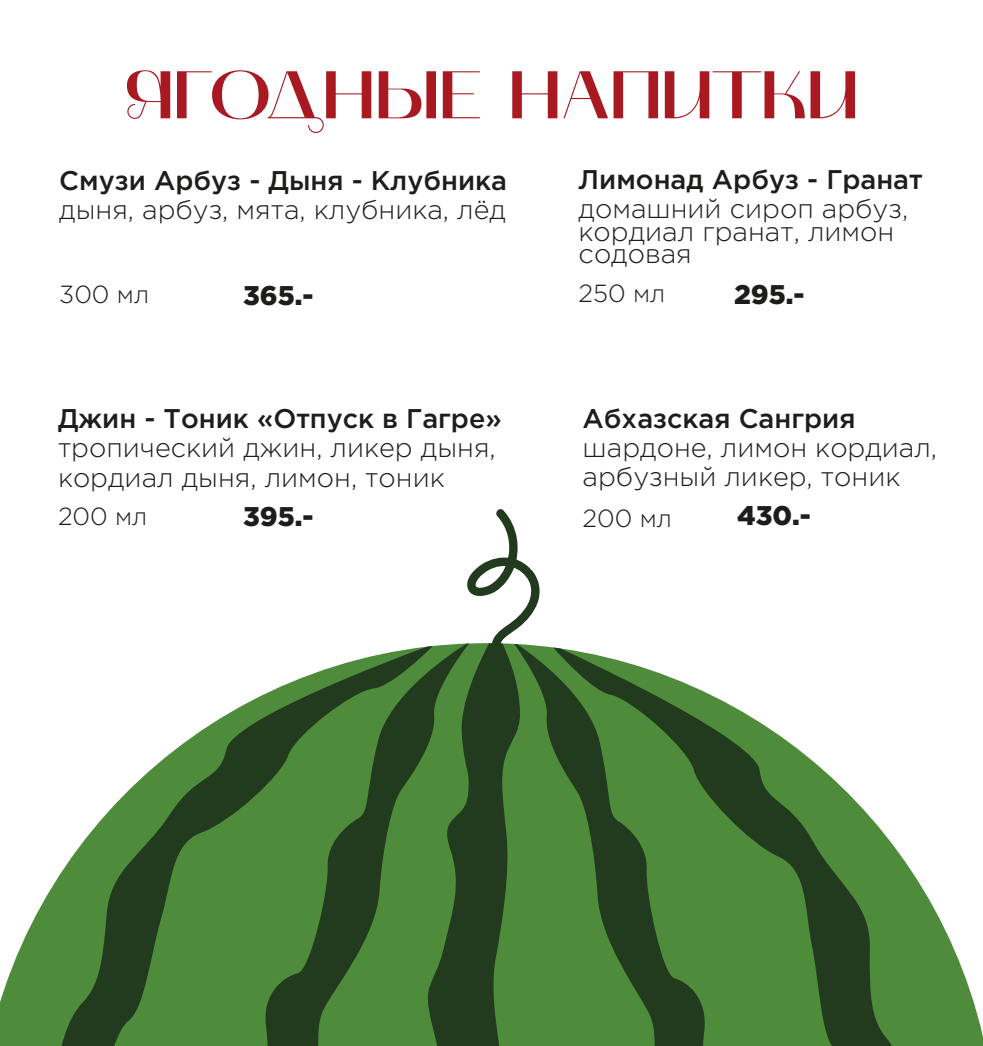
<style>
.page{position:relative;width:983px;height:1046px;background:#fff}
.page>*{position:absolute;margin:0;border:0;box-sizing:border-box;transform-origin:0 0}
.t1{font:700 67.5px "Mak";color:#a81922}
.t2{font:300 27px/22.5px "Gotham Pro";color:#1d1d1b}
.t3{font:500 27px "Gotham Pro";color:#1d1d1b}
.t4{font:900 27px "Gotham Pro";color:#1d1d1b}
.t5{font:300 24.75px "Gotham Pro";color:#1d1d1b}
</style>
<div class="page">
<svg style="left:0;top:869px;width:982px;height:177px;fill:#4e8c3c"></svg>
<svg style="left:34px;top:730px;width:168px;height:316px;fill:#4e8c3c"></svg>
<svg style="left:762px;top:724px;width:148px;height:322px;fill:#4e8c3c"></svg>
<svg style="left:202px;top:648px;width:209px;height:398px;fill:#4e8c3c"></svg>
<svg style="left:523px;top:646px;width:239px;height:400px;fill:#4e8c3c"></svg>
<svg style="left:411px;top:643px;width:112px;height:403px"></svg>
<svg style="left:465px;top:509px;width:76px;height:143px"></svg>
<h1 class="t1" style="left:124px;top:58px;width:735px">ЯГОДНЫЕ НАПИТКИ</h1>
<p class="t3" style="left:578px;top:164px;width:345px">Лимонад Арбуз - Гранат</p>
<p class="t2" style="left:578px;top:198px;width:331px">домашний сироп арбуз, кордиал гранат, лимон содовая</p>
<p class="t5" style="left:578px;top:279px;width:88px">250 мл</p>
<p class="t3" style="left:59px;top:165px;width:449px">Смузи Арбуз - Дыня - Клубника</p>
<p class="t2" style="left:59px;top:199px;width:448px">дыня, арбуз, мята, клубника, лёд</p>
<p class="t5" style="left:59px;top:280px;width:91px">300 мл</p>
<p class="t4" style="left:733px;top:279px;width:72px">295.-</p>
<p class="t4" style="left:243px;top:280px;width:72px">365.-</p>
<p class="t3" style="left:582px;top:403px;width:274px">Абхазская Сангрия</p>
<p class="t2" style="left:582px;top:433px;width:356px;line-height:29.2px">шардоне, лимон кордиал, арбузный ликер, тоник</p>
<p class="t5" style="left:582px;top:504px;width:91px">200 мл</p>
<p class="t3" style="left:58px;top:403px;width:445px">Джин - Тоник «Отпуск в Гагре»</p>
<p class="t2" style="left:58px;top:434px;width:439px;line-height:29.2px">тропический джин, ликер дыня, кордиал дыня, лимон, тоник</p>
<p class="t5" style="left:58px;top:503px;width:91px">200 мл</p>
<p class="t4" style="left:243px;top:501px;width:72px">395.-</p>
<p class="t4" style="left:736px;top:500px;width:75px">430.-</p>
</div>
